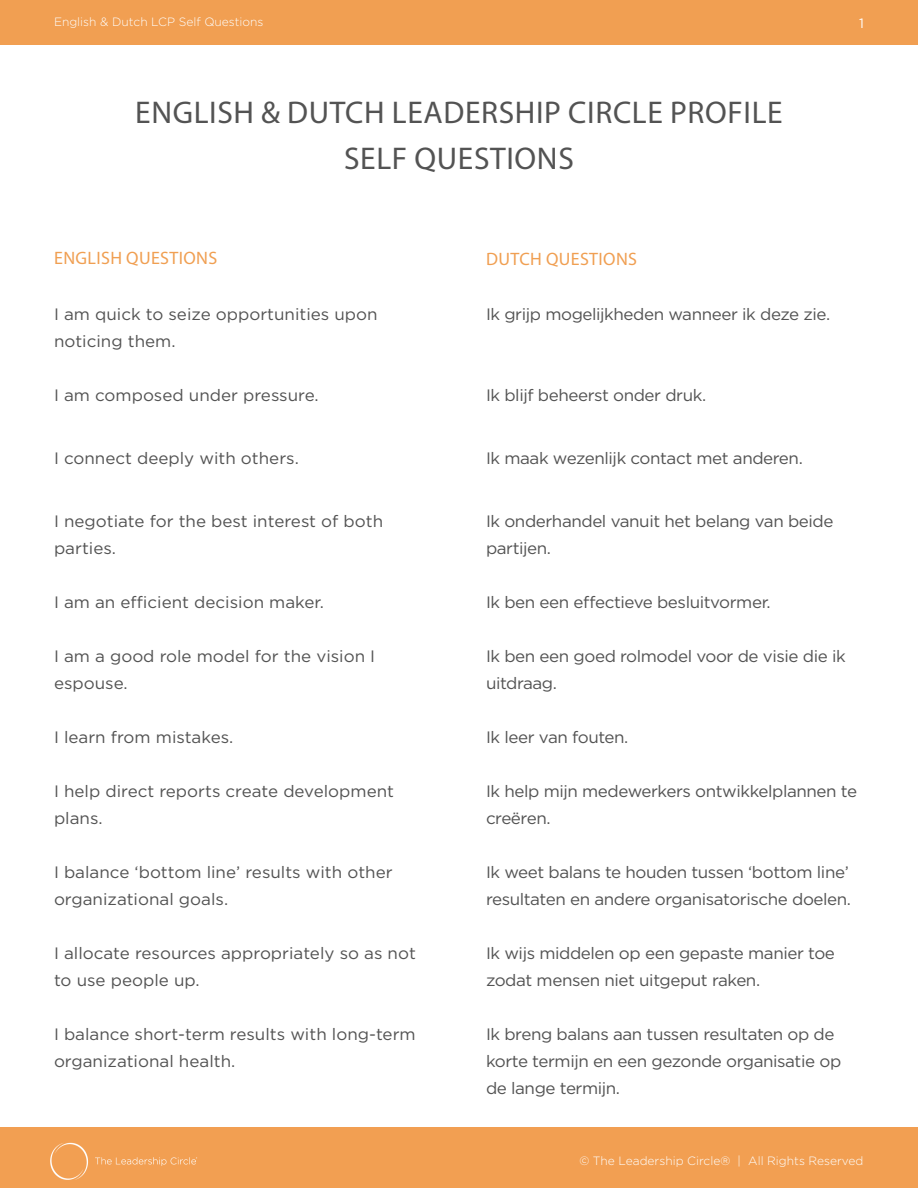
<style>
.page{position:relative;width:918px;height:1188px;background:#fff}
.page>*{position:absolute;margin:0;border:0;box-sizing:border-box;transform-origin:0 0}
.t1{font:31.5px/46.5px "Myriad Pro";letter-spacing:.02em;color:#535353;text-align:center}
.Subhead{font:18px "Myriad Pro";letter-spacing:.02em;color:#f09f52}
.paragraph_body{font:16.5px/27px "Gotham";letter-spacing:-.025em;color:#535353}
.paragraph_body-2{font:16.5px/27px "Gotham";color:#535353}
.t2{font:13.5px "Gotham";color:#fff}
.t3{font:300 12px "Gotham";color:#feffff}
</style>
<div class="page">
<div style="left:0;top:1128px;width:918px;height:60px;background:#f29f52"></div>
<div style="left:0;top:0;width:918px;height:44px;background:#f19f52"></div>
<img style="left:50px;top:1142px;width:147px;height:38px">
<p class="t3" style="left:54px;top:16px;width:211px">English &amp; Dutch LCP Self Questions</p>
<p class="t2" style="left:859px;top:15px;width:6px">1</p>
<p class="t1" style="left:135px;top:89px;width:649px">ENGLISH &amp; DUTCH LEADERSHIP CIRCLE PROFILE<br>SELF QUESTIONS</p>
<p class="Subhead" style="left:54px;top:247px;width:165px">ENGLISH QUESTIONS</p>
<p class="Subhead" style="left:486px;top:248px;width:152px">DUTCH QUESTIONS</p>
<p class="paragraph_body-2" style="left:54px;top:301px;width:325px">I am quick to seize opportunities upon noticing them.</p>
<p class="paragraph_body-2" style="left:54px;top:382px;width:266px">I am composed under pressure.</p>
<p class="paragraph_body-2" style="left:54px;top:445px;width:246px">I connect deeply with others.</p>
<p class="paragraph_body-2" style="left:54px;top:508px;width:331px">I negotiate for the best interest of both parties.</p>
<p class="paragraph_body-2" style="left:54px;top:589px;width:272px">I am an efficient decision maker.</p>
<p class="paragraph_body-2" style="left:54px;top:643px;width:323px">I am a good role model for the vision I espouse.</p>
<p class="paragraph_body-2" style="left:54px;top:724px;width:181px">I learn from mistakes.</p>
<p class="paragraph_body-2" style="left:54px;top:778px;width:342px">I help direct reports create development plans.</p>
<p class="paragraph_body-2" style="left:54px;top:859px;width:340px">I balance ‘bottom line’ results with other organizational goals.</p>
<p class="paragraph_body-2" style="left:54px;top:940px;width:363px">I allocate resources appropriately so as not to use people up.</p>
<p class="paragraph_body-2" style="left:54px;top:1021px;width:363px">I balance short-term results with long-term organizational health.</p>
<p class="paragraph_body" style="left:486px;top:301px;width:346px">Ik grijp mogelijkheden wanneer ik deze zie.</p>
<p class="paragraph_body" style="left:486px;top:382px;width:222px">Ik blijf beheerst onder druk.</p>
<p class="paragraph_body" style="left:486px;top:445px;width:318px">Ik maak wezenlijk contact met anderen.</p>
<p class="paragraph_body" style="left:486px;top:508px;width:349px">Ik onderhandel vanuit het belang van beide partijen.</p>
<p class="paragraph_body" style="left:486px;top:589px;width:286px">Ik ben een effectieve besluitvormer.</p>
<p class="paragraph_body" style="left:486px;top:643px;width:361px">Ik ben een goed rolmodel voor de visie die ik uitdraag.</p>
<p class="paragraph_body" style="left:486px;top:724px;width:144px">Ik leer van fouten.</p>
<p class="paragraph_body" style="left:486px;top:778px;width:373px">Ik help mijn medewerkers ontwikkelplannen te creëren.</p>
<p class="paragraph_body" style="left:486px;top:859px;width:367px">Ik weet balans te houden tussen ‘bottom line’ resultaten en andere organisatorische doelen.</p>
<p class="paragraph_body" style="left:486px;top:940px;width:351px">Ik wijs middelen op een gepaste manier toe zodat mensen niet uitgeput raken.</p>
<p class="paragraph_body" style="left:486px;top:1021px;width:357px">Ik breng balans aan tussen resultaten op de korte termijn en een gezonde organisatie op de lange termijn.</p>
<p class="t3" style="left:579px;top:1154px;width:286px">© The Leadership Circle® | All Rights Reserved</p>
</div>
